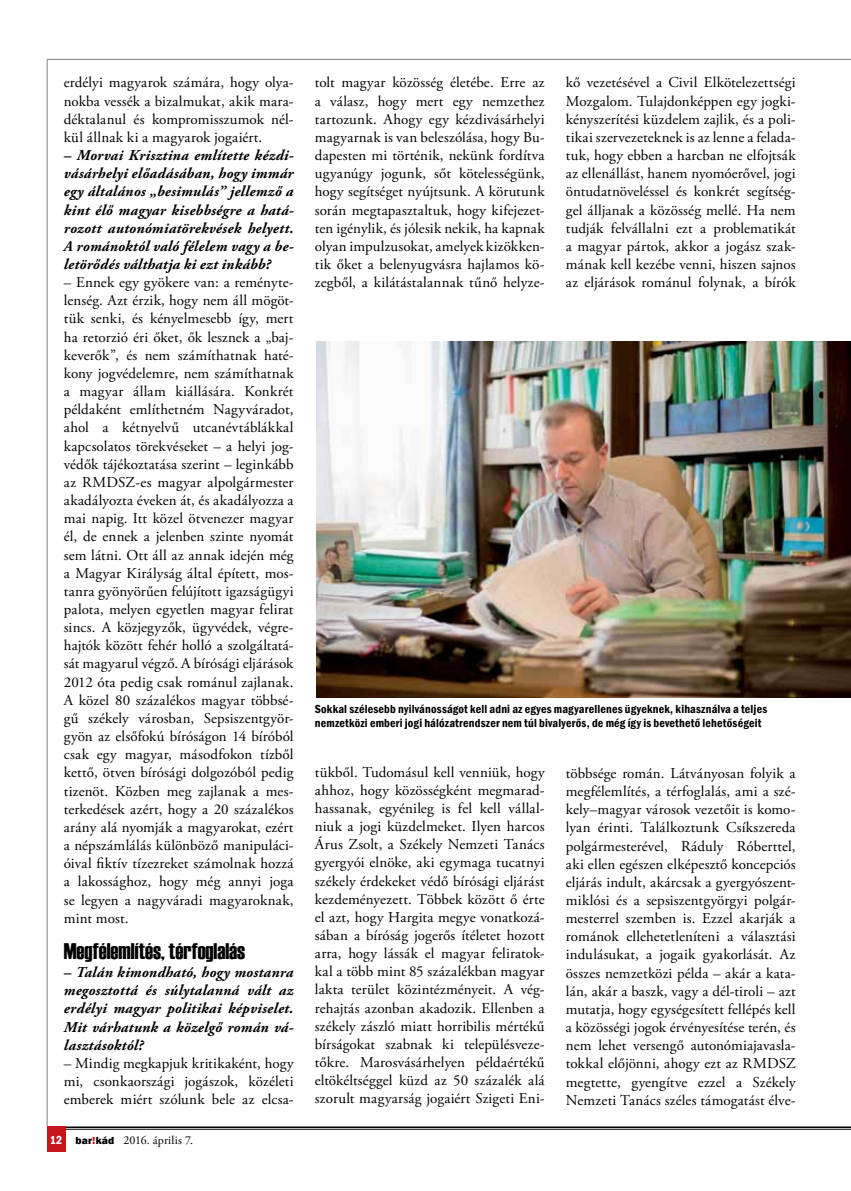
<style>
.page{position:relative;width:851px;height:1191px;background:#fff}
.page>*{position:absolute;margin:0;border:0;box-sizing:border-box;transform-origin:0 0}
.t1{font:22.5px "Haettenschweiler";letter-spacing:-.005em;color:#000}
.t2{font:15px/18.1px "Adobe Garamond Pro";letter-spacing:.01em;color:#000;text-align:justify}
.t3{font:italic 700 15px/18.1px "Adobe Garamond Pro";letter-spacing:.015em;color:#000;text-align:justify}
.t4{font:600 condensed 12px/13.5px "Franklin Gothic";letter-spacing:.015em;color:#000}
.t5{font:12px "Adobe Garamond Pro";letter-spacing:.015em;color:#000}
.s1{font-family:"Franklin Gothic";font-weight:600;font-stretch:condensed;color:#fff}
.s2{font-family:"Franklin Gothic";font-weight:800;font-size:10.5px}
.s3{font-family:"Franklin Gothic";font-weight:800;font-size:10.5px;color:#c4161c}
</style>
<div class="page">
<hr style="left:47px;top:1126px;width:803px;height:2px;background:#000">
<hr style="left:47px;top:1129px;width:803px;height:1px;background:#000">
<div style="left:47px;top:1126px;width:18px;height:26px;background:#c4161c"></div>
<hr style="left:47px;top:60px;width:1px;height:1066px;background:#808285">
<hr style="left:47px;top:59px;width:803px;height:1px;background:#808285">
<img style="left:316px;top:341px;width:534px;height:356px">
<p class="t2" style="left:64px;top:74px;width:231px">erdélyi magyarok számára, hogy olya&shy;nokba vessék a bizalmukat, akik mara&shy;déktalanul és kompromisszumok nél&shy;kül állnak ki a magyarok jogaiért.</p>
<p class="t3" style="left:64px;top:146px;width:231px">– Morvai Krisztina említette kézdi&shy;vásárhelyi előadásában, hogy immár egy általános „besimulás” jellemző a kint élő magyar kisebbségre a hatá&shy;rozott autonómiatörekvések helyett.<br>A románoktól való félelem vagy a be&shy;letörődés válthatja ki ezt inkább?</p>
<p class="t2" style="left:64px;top:274px;width:231px">– Ennek egy gyökere van: a reményte&shy;lenség. Azt érzik, hogy nem áll mögöt&shy;tük senki, és kényelmesebb így, mert ha retorzió éri őket, ők lesznek a „baj&shy;keverők”, és nem számíthatnak haté&shy;kony jogvédelemre, nem számíthatnak a magyar állam kiállására. Konkrét példaként említhetném Nagyváradot, ahol a kétnyelvű utcanévtáblákkal kapcsolatos törekvéseket – a helyi jog&shy;védők tájékoztatása szerint – leginkább az RMDSZ-es magyar alpolgármester akadályozta éveken át, és akadályozza a mai napig. Itt közel ötvenezer magyar él, de ennek a jelenben szinte nyomát sem látni. Ott áll az annak idején még a Magyar Királyság által épített, mos&shy;tanra gyönyörűen felújított igazságügyi palota, melyen egyetlen magyar felirat sincs. A közjegyzők, ügyvédek, végre&shy;hajtók között fehér holló a szolgáltatá&shy;sát magyarul végző. A bírósági eljárások 2012 óta pedig csak románul zajlanak.<br>A közel 80 százalékos magyar többsé&shy;gű székely városban, Sepsiszentgyör&shy;gyön az elsőfokú bíróságon 14 bíróból csak egy magyar, másodfokon tízből kettő, ötven bírósági dolgozóból pedig tizenöt. Közben meg zajlanak a mes&shy;terkedések azért, hogy a 20 százalékos arány alá nyomják a magyarokat, ezért a népszámlálás különböző manipuláci&shy;óival fiktív tízezreket számolnak hozzá a lakossághoz, hogy még annyi joga se legyen a nagyváradi magyaroknak, mint most.</p>
<h1 class="t1" style="left:64px;top:935px;width:183px">Megfélemlítés, térfoglalás</h1>
<p class="t3" style="left:64px;top:963px;width:231px">– Talán kimondható, hogy mostanra megosztottá és súlytalanná vált az erdélyi magyar politikai képviselet.<br>Mit várhatunk a közelgő román vá&shy;lasztásoktól?</p>
<p class="t2" style="left:64px;top:1054px;width:231px">– Mindig megkapjuk kritikaként, hogy mi, csonkaországi jogászok, közéleti emberek miért szólunk bele az elcsa-</p>
<p class="t5" style="left:50px;top:1133px;width:145px"><span class="s1">12</span> <span class="s2">bar</span><span class="s3">!</span><span class="s2">kád</span> 2016. április 7.</p>
<p class="t2" style="left:315px;top:74px;width:231px">tolt magyar közösség életébe. Erre az a válasz, hogy mert egy nemzethez tartozunk. Ahogy egy kézdivásárhelyi magyarnak is van beleszólása, hogy Bu&shy;dapesten mi történik, nekünk fordítva ugyanúgy jogunk, sőt kötelességünk, hogy segítséget nyújtsunk. A körutunk során megtapasztaltuk, hogy kifejezet&shy;ten igénylik, és jólesik nekik, ha kapnak olyan impulzusokat, amelyek kizökken&shy;tik őket a belenyugvásra hajlamos kö&shy;zegből, a kilátástalannak tűnő helyze-</p>
<p class="t2" style="left:565px;top:74px;width:231px">kő vezetésével a Civil Elkötelezettségi Mozgalom. Tulajdonképpen egy jogki&shy;kényszerítési küzdelem zajlik, és a poli&shy;tikai szervezeteknek is az lenne a felada&shy;tuk, hogy ebben a harcban ne elfojtsák az ellenállást, hanem nyomóerővel, jogi öntudatnöveléssel és konkrét segítség&shy;gel álljanak a közösség mellé. Ha nem tudják felvállalni ezt a problematikát a magyar pártok, akkor a jogász szak&shy;mának kell kezébe venni, hiszen sajnos az eljárások románul folynak, a bírók</p>
<p class="t4" style="left:315px;top:702px;width:454px">Sokkal szélesebb nyilvánosságot kell adni az egyes magyarellenes ügyeknek, kihasználva a teljes nemzetközi emberi jogi hálózatrendszer nem túl bivalyerős, de még így is bevethető lehetőségeit</p>
<p class="t2" style="left:315px;top:763px;width:231px">tükből. Tudomásul kell venniük, hogy ahhoz, hogy közösségként megmarad&shy;hassanak, egyénileg is fel kell vállal&shy;niuk a jogi küzdelmeket. Ilyen harcos Árus Zsolt, a Székely Nemzeti Tanács gyergyói elnöke, aki egymaga tucatnyi székely érdekeket védő bírósági eljárást kezdeményezett. Többek között ő érte el azt, hogy Hargita megye vonatkozá&shy;sában a bíróság jogerős ítéletet hozott arra, hogy lássák el magyar feliratok&shy;kal a több mint 85 százalékban magyar lakta terület közintézményeit. A vég&shy;rehajtás azonban akadozik. Ellenben a székely zászló miatt horribilis mértékű bírságokat szabnak ki településveze&shy;tőkre. Marosvásárhelyen példaértékű eltökéltséggel küzd az 50 százalék alá szorult magyarság jogaiért Szigeti Eni-</p>
<p class="t2" style="left:565px;top:764px;width:231px">többsége román. Látványosan folyik a megfélemlítés, a térfoglalás, ami a szé&shy;kely–magyar városok vezetőit is komo&shy;lyan érinti. Találkoztunk Csíkszereda polgármesterével, Ráduly Róberttel, aki ellen egészen elképesztő koncepciós eljárás indult, akárcsak a gyergyószent&shy;miklósi és a sepsiszentgyörgyi polgár&shy;mesterrel szemben is. Ezzel akarják a románok ellehetetleníteni a választási indulásukat, a jogaik gyakorlását. Az összes nemzetközi példa – akár a kata&shy;lán, akár a baszk, vagy a dél-tiroli – azt mutatja, hogy egységesített fellépés kell a közösségi jogok érvényesítése terén, és nem lehet versengő autonómiajavasla&shy;tokkal előjönni, ahogy ezt az RMDSZ megtette, gyengítve ezzel a Székely Nemzeti Tanács széles támogatást élve-</p>
</div>
